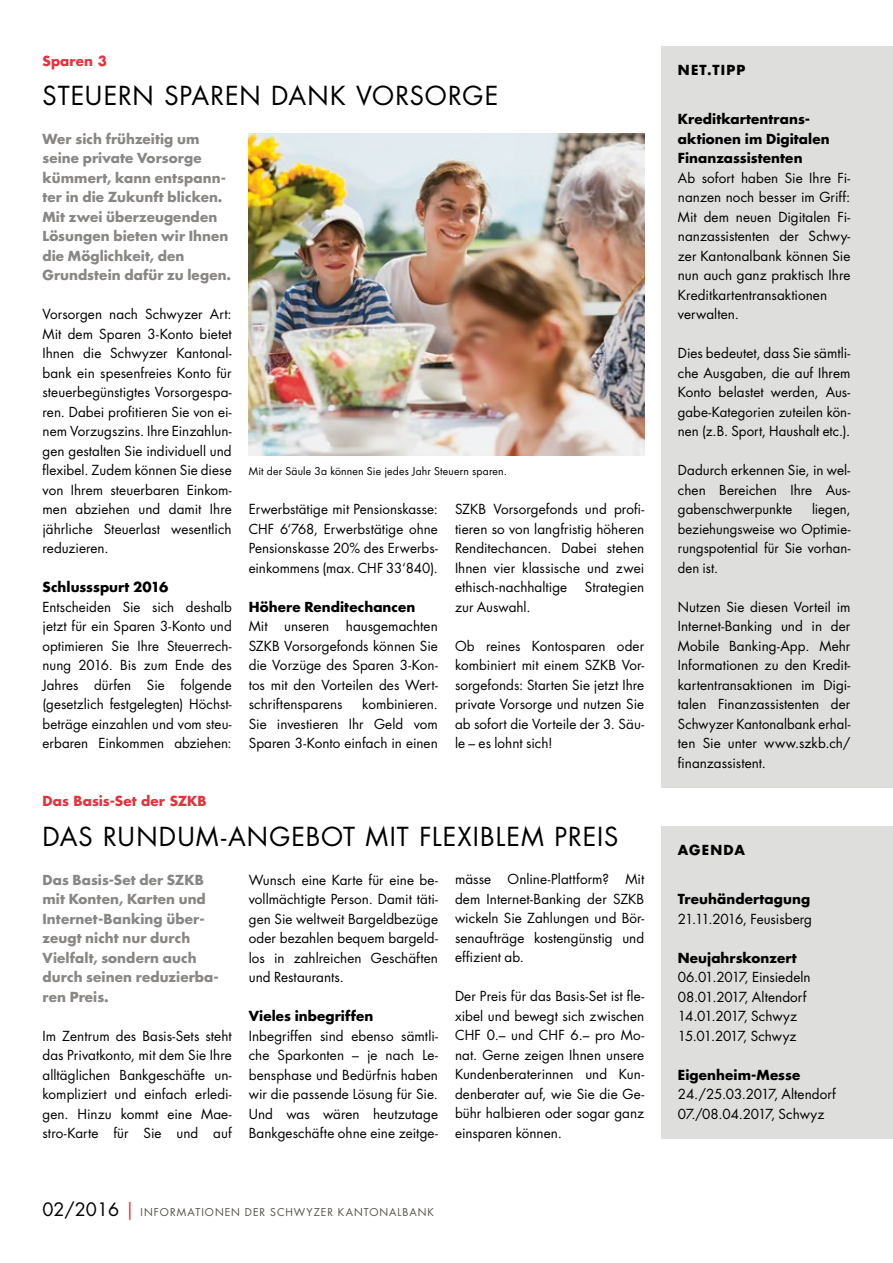
<style>
.page{position:relative;width:893px;height:1263px;background:#fff}
.page>*{position:absolute;margin:0;border:0;box-sizing:border-box;transform-origin:0 0}
.t1{font:25.5px "Futura Std";letter-spacing:.04em;color:#000}
.t2{font:13.5px/19.5px "Futura Std";letter-spacing:.005em;color:#000;text-align:justify}
.t3{font:700 13.5px/19.5px "Futura Std";letter-spacing:.005em;color:#898785}
.t4{font:700 13.5px/19.5px "Futura Std";letter-spacing:.005em;color:#000}
.t5{font:700 13.5px "Futura Std";letter-spacing:.01em;color:#e5323d}
.t6{font:10.5px "Futura Std";letter-spacing:.015em;color:#000}
.t7{font:10.5px "Futura Std";letter-spacing:.095em;color:#55524e}
.s1{font-size:18px;color:#000}
.s2{font-size:18px;color:#e5323d}
</style>
<div class="page">
<img style="left:249px;top:134px;width:395px;height:321px">
<div style="left:661px;top:46px;width:232px;height:741px;background:#dededd"></div>
<div style="left:661px;top:826px;width:232px;height:312px;background:#dededd"></div>
<p class="t5" style="left:43px;top:51px;width:66px">Sparen 3</p>
<h1 class="t1" style="left:43px;top:79px;width:457px">STEUERN SPAREN DANK VORSORGE</h1>
<p class="t3" style="left:43px;top:129px;width:190px">Wer sich frühzeitig um seine private Vorsorge kümmert, kann entspann&shy;ter in die Zukunft blicken.<br>Mit zwei überzeugenden<br>Lösungen bieten wir Ihnen die Möglichkeit, den<br>Grundstein dafür zu legen.</p>
<p class="t2" style="left:43px;top:304px;width:191px">Vorsorgen nach Schwyzer Art:<br>Mit dem Sparen 3-Konto bietet Ihnen die Schwyzer Kantonal&shy;bank ein spesenfreies Konto für steuerbegünstigtes Vorsorgespa&shy;ren. Dabei profitieren Sie von ei&shy;nem Vorzugszins. Ihre Einzahlun&shy;gen gestalten Sie individuell und flexibel. Zudem können Sie diese von Ihrem steuerbaren Einkom&shy;men abziehen und damit Ihre jährliche Steuerlast wesentlich reduzieren.</p>
<p class="t4" style="left:43px;top:577px;width:127px">Schlussspurt 2016</p>
<p class="t2" style="left:43px;top:597px;width:191px">Entscheiden Sie sich deshalb jetzt für ein Sparen 3-Konto und optimieren Sie Ihre Steuerrech&shy;nung 2016. Bis zum Ende des Jahres dürfen Sie folgende (gesetzlich festgelegten) Höchst&shy;beträge einzahlen und vom steu&shy;erbaren Einkommen abziehen:</p>
<p class="t6" style="left:249px;top:464px;width:260px">Mit der Säule 3a können Sie jedes Jahr Steuern sparen.</p>
<p class="t2" style="left:249px;top:499px;width:191px">Erwerbstätige mit Pensionskasse:<br>CHF 6‘768, Erwerbstätige ohne Pensionskasse 20% des Erwerbs&shy;einkommens (max. CHF 33‘840).</p>
<p class="t4" style="left:249px;top:597px;width:168px">Höhere Renditechancen</p>
<p class="t2" style="left:249px;top:616px;width:191px">Mit unseren hausgemachten SZKB Vorsorgefonds können Sie die Vorzüge des Sparen 3-Kon&shy;tos mit den Vorteilen des Wert&shy;schriftensparens</p>
<p class="t2" style="left:249px;top:694px;width:191px;text-indent:114px">kombinieren.<br>Sie investieren Ihr Geld vom Sparen 3-Konto einfach in einen</p>
<p class="t2" style="left:455px;top:499px;width:191px">SZKB Vorsorgefonds und profi&shy;tieren so von langfristig höheren Renditechancen. Dabei stehen Ihnen vier klassische und zwei ethisch-nachhaltige</p>
<p class="t2" style="left:585px;top:577px;width:61px">Strategien</p>
<p class="t2" style="left:455px;top:597px;width:77px">zur Auswahl.</p>
<p class="t2" style="left:455px;top:636px;width:191px">Ob reines Kontosparen oder kombiniert mit einem SZKB Vor&shy;sorgefonds: Starten Sie jetzt Ihre private Vorsorge und nutzen Sie ab sofort die Vorteile der 3. Säu&shy;le – es lohnt sich!</p>
<p class="t5" style="left:43px;top:792px;width:166px">Das Basis-Set der SZKB</p>
<h1 class="t1" style="left:43px;top:820px;width:577px">DAS RUNDUM-ANGEBOT MIT FLEXIBLEM PREIS</h1>
<p class="t3" style="left:43px;top:870px;width:178px">Das Basis-Set der SZKB mit Konten, Karten und<br>Internet-Banking über&shy;zeugt nicht nur durch<br>Vielfalt, sondern auch durch seinen reduzierba&shy;ren Preis.</p>
<p class="t2" style="left:43px;top:1026px;width:191px">Im Zentrum des Basis-Sets steht das Privatkonto, mit dem Sie Ihre alltäglichen Bankgeschäfte un&shy;kompliziert und einfach erledi&shy;gen. Hinzu kommt eine Mae&shy;stro-Karte für Sie und auf</p>
<p class="t2" style="left:249px;top:870px;width:191px">Wunsch eine Karte für eine be&shy;vollmächtigte Person. Damit täti&shy;gen Sie weltweit Bargeldbezüge oder bezahlen bequem bargeld&shy;los in zahlreichen Geschäften und Restaurants.</p>
<p class="t4" style="left:249px;top:1006px;width:126px">Vieles inbegriffen</p>
<p class="t2" style="left:249px;top:1026px;width:191px">Inbegriffen sind ebenso sämtli&shy;che Sparkonten – je nach Le&shy;bensphase und Bedürfnis haben wir die passende Lösung für Sie.<br>Und was wären heutzutage Bankgeschäfte ohne eine zeitge-</p>
<p class="t2" style="left:455px;top:870px;width:191px">mässe Online-Plattform? Mit dem Internet-Banking der SZKB wickeln Sie Zahlungen und Bör&shy;senaufträge kostengünstig und effizient ab.</p>
<p class="t2" style="left:455px;top:987px;width:191px">Der Preis für das Basis-Set ist fle&shy;xibel und bewegt sich zwischen CHF 0.– und CHF 6.– pro Mo&shy;nat. Gerne zeigen Ihnen unsere Kundenberaterinnen und Kun&shy;denberater auf, wie Sie die Ge&shy;bühr halbieren oder sogar ganz einsparen können.</p>
<p class="t7" style="left:42px;top:1205px;width:393px"><span class="s1">02/2016</span> <span class="s2">|</span> INFORMATIONEN DER SCHWYZER KANTONALBANK</p>
<p class="t4" style="left:678px;top:60px;width:69px">NET.TIPP</p>
<p class="t4" style="left:678px;top:109px;width:153px">Kreditkartentrans&shy;aktionen im Digitalen<br>Finanzassistenten</p>
<p class="t2" style="left:678px;top:168px;width:174px;text-align:left">Ab sofort haben Sie Ihre Fi&shy;nanzen noch besser im Griff:<br>Mit dem neuen Digitalen Fi&shy;nanzassistenten der Schwy&shy;zer Kantonalbank können Sie nun auch ganz praktisch Ihre<br>Kreditkartentransaktionen verwalten.</p>
<p class="t2" style="left:678px;top:343px;width:174px">Dies bedeutet, dass Sie sämtli&shy;che Ausgaben, die auf Ihrem Konto belastet werden, Aus&shy;gabe-Kategorien zuteilen kön&shy;nen (z.B. Sport, Haushalt etc.).</p>
<p class="t2" style="left:678px;top:460px;width:174px">Dadurch erkennen Sie, in wel&shy;chen Bereichen Ihre Aus&shy;gabenschwerpunkte</p>
<p class="t2" style="left:678px;top:499px;width:174px;text-indent:134px">liegen, beziehungsweise wo Optimie&shy;rungspotential für Sie vorhan&shy;den ist.</p>
<p class="t2" style="left:678px;top:597px;width:174px">Nutzen Sie diesen Vorteil im Internet-Banking und in der Mobile Banking-App. Mehr Informationen zu den Kredit&shy;kartentransaktionen im Digi&shy;talen Finanzassistenten der Schwyzer Kantonalbank erhal&shy;ten Sie unter www.szkb.ch/ finanzassistent.</p>
<p class="t4" style="left:678px;top:840px;width:69px">AGENDA</p>
<p class="t4" style="left:678px;top:889px;width:134px">Treuhändertagung</p>
<p class="t2" style="left:678px;top:909px;width:136px">21.11.2016, Feusisberg</p>
<p class="t4" style="left:678px;top:948px;width:120px">Neujahrskonzert</p>
<p class="t2" style="left:678px;top:967px;width:134px;text-align:left">06.01.2017, Einsiedeln<br>08.01.2017, Altendorf<br>14.01.2017, Schwyz<br>15.01.2017, Schwyz</p>
<p class="t4" style="left:678px;top:1065px;width:124px">Eigenheim-Messe</p>
<p class="t2" style="left:678px;top:1084px;width:160px">24./25.03.2017, Altendorf<br>07./08.04.2017, Schwyz</p>
</div>
